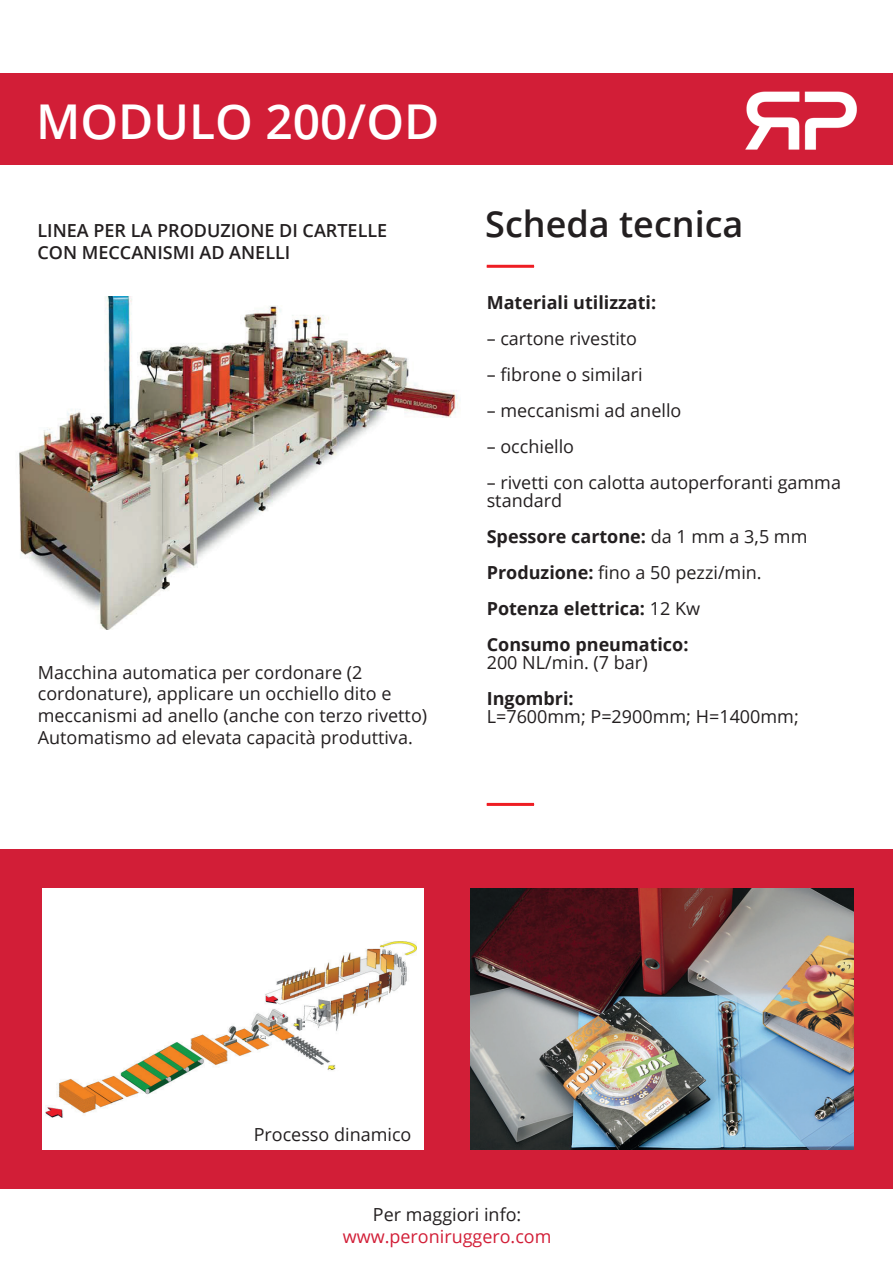
<style>
.page{position:relative;width:893px;height:1263px;background:#fff}
.page>*{position:absolute;margin:0;border:0;box-sizing:border-box;transform-origin:0 0}
.t1{font:600 48px "Open Sans";color:#fff}
.t2{font:600 36px "Open Sans";color:#231f20}
.t3{font:18px/21.6px "Open Sans";color:#231f20}
.t4{font:700 18px/36px "Open Sans";color:#231f20}
.t5{font:600 18px/21.6px "Open Sans";color:#231f20}
.t6{font:18px "Open Sans";color:#d21e37}
.s1{font-weight:400}
</style>
<div class="page">
<div style="left:0;top:74px;width:893px;height:91px;background:#d21e37"></div>
<div style="left:0;top:849px;width:893px;height:339px;background:#d21e37"></div>
<hr style="left:487px;top:265px;width:47px;height:3px;background:#ee1d23">
<hr style="left:487px;top:803px;width:47px;height:3px;background:#ee1d23">
<div style="left:43px;top:889px;width:378px;height:258px;background:#fff"></div>
<img style="left:470px;top:889px;width:384px;height:260px">
<svg style="left:421px;top:1036px;width:2px;height:82px"></svg>
<img style="left:46px;top:941px;width:371px;height:176px">
<img style="left:19px;top:296px;width:440px;height:334px">
<img style="left:745px;top:91px;width:112px;height:59px">
<h1 class="t1" style="left:36px;top:88px;width:405px">MODULO 200/OD</h1>
<p class="t5" style="left:38px;top:219px;width:351px">LINEA PER LA PRODUZIONE DI CARTELLE<br>CON MECCANISMI AD ANELLI</p>
<p class="t3" style="left:38px;top:661px;width:391px">Macchina automatica per cordonare (2 cordonature), applicare un occhiello dito e meccanismi ad anello (anche con terzo rivetto)<br>Automatismo ad elevata capacità produttiva.</p>
<h2 class="t2" style="left:485px;top:199px;width:260px">Scheda tecnica</h2>
<p class="t4" style="left:487px;top:284px;width:171px">Materiali utilizzati:</p>
<p class="t3" style="left:487px;top:327px;width:152px">– cartone rivestito</p>
<p class="t3" style="left:487px;top:363px;width:157px">– fibrone o similari</p>
<p class="t3" style="left:487px;top:399px;width:196px">– meccanismi ad anello</p>
<p class="t3" style="left:487px;top:435px;width:89px">– occhiello</p>
<p class="t3" style="left:487px;top:473px;width:356px;line-height:18px">– rivetti con calotta autoperforanti gamma standard</p>
<p class="t4" style="left:487px;top:518px;width:322px">Spessore cartone: <span class="s1">da 1 mm a 3,5 mm<br></span>Produzione: <span class="s1">fino a 50 pezzi/min.<br></span>Potenza elettrica: <span class="s1">12 Kw<br></span>Consumo pneumatico:</p>
<p class="t3" style="left:487px;top:651px;width:162px">200 NL/min. (7 bar)</p>
<p class="t4" style="left:487px;top:680px;width:88px">Ingombri:</p>
<p class="t3" style="left:487px;top:705px;width:314px">L=7600mm; P=2900mm; H=1400mm;</p>
<p class="t3" style="left:254px;top:1123px;width:159px">Processo dinamico</p>
<p class="t3" style="left:373px;top:1203px;width:150px">Per maggiori info:</p>
<p class="t6" style="left:343px;top:1224px;width:210px">www.peroniruggero.com</p>
</div>
